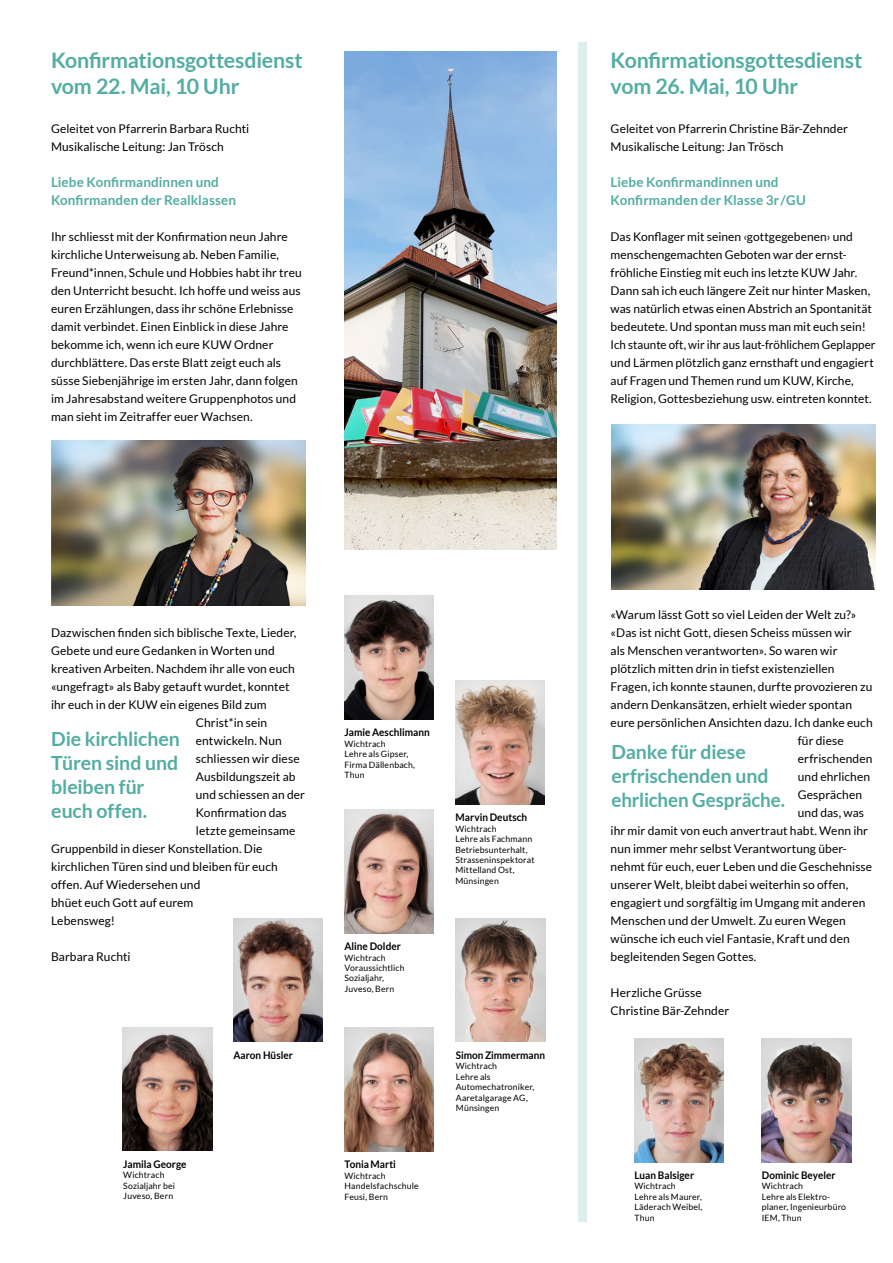
<style>
.page{position:relative;width:893px;height:1263px;background:#fff}
.page>*{position:absolute;margin:0;border:0;box-sizing:border-box;transform-origin:0 0}
.Titel-gross{font:700 21.3px/25.7px "Lato";letter-spacing:-.01em;color:#53ada3}
.Titel-gross-2{font:700 19.5px/24px "Lato";letter-spacing:-.005em;color:#53ada3}
.Titel{font:700 13.5px/18px "Lato";letter-spacing:.005em;color:#53ada3}
.Grundtext{font:12px/18px "Lato";letter-spacing:.005em;color:#000}
.Name{font:700 10.5px "Lato";color:#000;scale:.95 1}
.Ausbildung{font:8.7px/10.5px "Lato";letter-spacing:.015em;color:#000}
</style>
<div class="page">
<div style="left:343px;top:594px;width:93px;height:126px;background:#000;opacity:.1"></div>
<div style="left:454px;top:679px;width:93px;height:126px;background:#000;opacity:.1"></div>
<div style="left:122px;top:1025px;width:93px;height:126px;background:#000;opacity:.1"></div>
<div style="left:343px;top:1026px;width:93px;height:126px;background:#000;opacity:.1"></div>
<div style="left:343px;top:807px;width:93px;height:126px;background:#000;opacity:.1"></div>
<div style="left:232px;top:916px;width:93px;height:126px;background:#000;opacity:.1"></div>
<div style="left:578px;top:43px;width:9px;height:1178px;background:#ddefed"></div>
<img style="left:612px;top:425px;width:264px;height:164px">
<img style="left:51px;top:440px;width:254px;height:165px">
<div style="left:633px;top:1036px;width:93px;height:126px;background:#000;opacity:.1"></div>
<div style="left:760px;top:1036px;width:93px;height:126px;background:#000;opacity:.1"></div>
<img style="left:344px;top:51px;width:213px;height:498px">
<div style="left:454px;top:916px;width:93px;height:126px;background:#000;opacity:.1"></div>
<p class="Titel-gross" style="left:51px;top:47px;width:253px">Konfirmationsgottesdienst vom 22. Mai, 10 Uhr</p>
<p class="Grundtext" style="left:51px;top:120px;width:200px">Geleitet von Pfarrerin Barbara Ruchti</p>
<p class="Grundtext" style="left:51px;top:138px;width:174px">Musikalische Leitung: Jan Trösch</p>
<p class="Titel" style="left:51px;top:173px;width:186px">Liebe Konfirmandinnen und<br>Konfirmanden der Realklassen</p>
<p class="Grundtext" style="left:51px;top:228px;width:252px">Ihr schliesst mit der Konfirmation neun Jahre kirchliche Unterweisung ab. Neben Familie, Freund*innen, Schule und Hobbies habt ihr treu den Unterricht besucht. Ich hoffe und weiss aus euren Erzählungen, dass ihr schöne Erlebnisse damit verbindet. Einen Einblick in diese Jahre bekomme ich, wenn ich eure KUW Ordner durchblättere. Das erste Blatt zeigt euch als süsse Siebenjährige im ersten Jahr, dann folgen im Jahresabstand weitere Gruppenphotos und man sieht im Zeitraffer euer Wachsen.</p>
<p class="Titel-gross" style="left:611px;top:47px;width:253px">Konfirmationsgottesdienst vom 26. Mai, 10 Uhr</p>
<p class="Grundtext" style="left:611px;top:120px;width:239px">Geleitet von Pfarrerin Christine Bär-Zehnder</p>
<p class="Grundtext" style="left:611px;top:138px;width:174px">Musikalische Leitung: Jan Trösch</p>
<p class="Titel" style="left:611px;top:173px;width:197px">Liebe Konfirmandinnen und<br>Konfirmanden der Klasse 3r /GU</p>
<p class="Grundtext" style="left:611px;top:228px;width:266px">Das Konflager mit seinen ‹gottgegebenen› und menschengemachten Geboten war der ernst&shy;fröhliche Einstieg mit euch ins letzte KUW Jahr.<br>Dann sah ich euch längere Zeit nur hinter Masken, was natürlich etwas einen Abstrich an Spontanität bedeutete. Und spontan muss man mit euch sein!<br>Ich staunte oft, wir ihr aus laut-fröhlichem Geplapper und Lärmen plötzlich ganz ernsthaft und engagiert auf Fragen und Themen rund um KUW, Kirche, Religion, Gottesbeziehung usw. eintreten konntet.</p>
<p class="Grundtext" style="left:51px;top:624px;width:247px">Dazwischen finden sich biblische Texte, Lieder,</p>
<p class="Grundtext" style="left:51px;top:642px;width:225px">Gebete und eure Gedanken in Worten und</p>
<p class="Grundtext" style="left:51px;top:660px;width:245px">kreativen Arbeiten. Nachdem ihr alle von euch</p>
<p class="Grundtext" style="left:51px;top:678px;width:240px">«ungefragt» als Baby getauft wurdet, konntet</p>
<p class="Grundtext" style="left:51px;top:696px;width:217px">ihr euch in der KUW ein eigenes Bild zum</p>
<p class="Grundtext" style="left:196px;top:714px;width:73px">Christ*in sein</p>
<p class="Grundtext" style="left:196px;top:732px;width:87px">entwickeln. Nun</p>
<p class="Grundtext" style="left:196px;top:750px;width:105px">schliessen wir diese</p>
<p class="Grundtext" style="left:196px;top:768px;width:101px">Ausbildungszeit ab</p>
<p class="Grundtext" style="left:196px;top:786px;width:111px">und schiessen an der</p>
<p class="Grundtext" style="left:196px;top:804px;width:92px">Konfirmation das</p>
<p class="Grundtext" style="left:196px;top:822px;width:101px">letzte gemeinsame</p>
<p class="Grundtext" style="left:51px;top:840px;width:213px">Gruppenbild in dieser Konstellation. Die</p>
<p class="Grundtext" style="left:51px;top:858px;width:228px">kirchlichen Türen sind und bleiben für euch</p>
<p class="Grundtext" style="left:51px;top:876px;width:151px">offen. Auf Wiedersehen und</p>
<p class="Grundtext" style="left:51px;top:894px;width:144px">bhüet euch Gott auf eurem</p>
<p class="Grundtext" style="left:51px;top:912px;width:65px">Lebensweg!</p>
<p class="Grundtext" style="left:51px;top:948px;width:81px">Barbara Ruchti</p>
<p class="Titel-gross-2" style="left:51px;top:727px;width:130px">Die kirchlichen<br>Türen sind und bleiben für euch offen.</p>
<p class="Name" style="left:123px;top:1158px;width:68px">Jamila George</p>
<p class="Ausbildung" style="left:123px;top:1170px;width:43px">Wichtrach</p>
<p class="Ausbildung" style="left:123px;top:1180px;width:53px">Sozialjahr bei<br>Juveso, Bern</p>
<p class="Name" style="left:233px;top:1049px;width:64px">Aaron Hüsler</p>
<p class="Name" style="left:344px;top:726px;width:91px">Jamie Aeschlimann</p>
<p class="Ausbildung" style="left:344px;top:738px;width:43px">Wichtrach</p>
<p class="Ausbildung" style="left:344px;top:749px;width:72px">Lehre als Gipser,<br>Firma Dällenbach,<br>Thun</p>
<p class="Name" style="left:344px;top:940px;width:61px">Aline Dolder</p>
<p class="Ausbildung" style="left:344px;top:952px;width:43px">Wichtrach</p>
<p class="Ausbildung" style="left:344px;top:962px;width:62px">Voraussichtlich<br>Sozialjahr,<br>Juveso, Bern</p>
<p class="Name" style="left:344px;top:1158px;width:56px">Tonia Marti</p>
<p class="Ausbildung" style="left:344px;top:1170px;width:43px">Wichtrach</p>
<p class="Ausbildung" style="left:344px;top:1181px;width:76px">Handelsfachschule<br>Feusi, Bern</p>
<p class="Name" style="left:455px;top:811px;width:77px">Marvin Deutsch</p>
<p class="Ausbildung" style="left:455px;top:823px;width:43px">Wichtrach</p>
<p class="Ausbildung" style="left:455px;top:834px;width:81px">Lehre als Fachmann<br>Betriebsunterhalt,<br>Strasseninspektorat<br>Mittelland Ost,<br>Münsingen</p>
<p class="Name" style="left:456px;top:1049px;width:95px">Simon Zimmermann</p>
<p class="Ausbildung" style="left:456px;top:1061px;width:43px">Wichtrach</p>
<p class="Ausbildung" style="left:456px;top:1071px;width:80px">Lehre als<br>Automechatroniker,<br>Aaretalgarage AG,<br>Münsingen</p>
<p class="Grundtext" style="left:611px;top:606px;width:247px">«Warum lässt Gott so viel Leiden der Welt zu?»</p>
<p class="Grundtext" style="left:611px;top:624px;width:243px">«Das ist nicht Gott, diesen Scheiss müssen wir</p>
<p class="Grundtext" style="left:611px;top:642px;width:228px">als Menschen verantworten». So waren wir</p>
<p class="Grundtext" style="left:611px;top:660px;width:225px">plötzlich mitten drin in tiefst existenziellen</p>
<p class="Grundtext" style="left:611px;top:678px;width:263px">Fragen, ich konnte staunen, durfte provozieren zu</p>
<p class="Grundtext" style="left:611px;top:696px;width:243px">andern Denkansätzen, erhielt wieder spontan</p>
<p class="Grundtext" style="left:611px;top:714px;width:264px">eure persönlichen Ansichten dazu. Ich danke euch</p>
<p class="Grundtext" style="left:798px;top:732px;width:48px">für diese</p>
<p class="Grundtext" style="left:798px;top:750px;width:76px">erfrischenden</p>
<p class="Grundtext" style="left:798px;top:768px;width:74px">und ehrlichen</p>
<p class="Grundtext" style="left:798px;top:786px;width:66px">Gesprächen</p>
<p class="Grundtext" style="left:798px;top:804px;width:68px">und das, was</p>
<p class="Grundtext" style="left:611px;top:822px;width:259px">ihr mir damit von euch anvertraut habt. Wenn ihr</p>
<p class="Grundtext" style="left:611px;top:840px;width:237px">nun immer mehr selbst Verantwortung über-</p>
<p class="Grundtext" style="left:611px;top:858px;width:263px">nehmt für euch, euer Leben und die Geschehnisse</p>
<p class="Grundtext" style="left:611px;top:876px;width:239px">unserer Welt, bleibt dabei weiterhin so offen,</p>
<p class="Grundtext" style="left:611px;top:894px;width:256px">engagiert und sorgfältig im Umgang mit anderen</p>
<p class="Grundtext" style="left:611px;top:912px;width:237px">Menschen und der Umwelt. Zu euren Wegen</p>
<p class="Grundtext" style="left:611px;top:930px;width:241px">wünsche ich euch viel Fantasie, Kraft und den</p>
<p class="Grundtext" style="left:611px;top:948px;width:147px">begleitenden Segen Gottes.</p>
<p class="Grundtext" style="left:611px;top:984px;width:120px">Herzliche Grüsse<br>Christine Bär-Zehnder</p>
<p class="Titel-gross-2" style="left:611px;top:739px;width:175px">Danke für diese erfrischenden und ehrlichen Gespräche.</p>
<p class="Name" style="left:634px;top:1169px;width:64px">Luan Balsiger</p>
<p class="Ausbildung" style="left:634px;top:1181px;width:43px">Wichtrach</p>
<p class="Ausbildung" style="left:634px;top:1191px;width:69px;text-align:justify">Lehre als Maurer, Läderach Weibel, Thun</p>
<p class="Name" style="left:762px;top:1169px;width:79px">Dominic Beyeler</p>
<p class="Ausbildung" style="left:762px;top:1181px;width:43px">Wichtrach</p>
<p class="Ausbildung" style="left:762px;top:1191px;width:86px">Lehre als Elektro&shy;planer, Ingenieurbüro<br>IEM, Thun</p>
</div>
